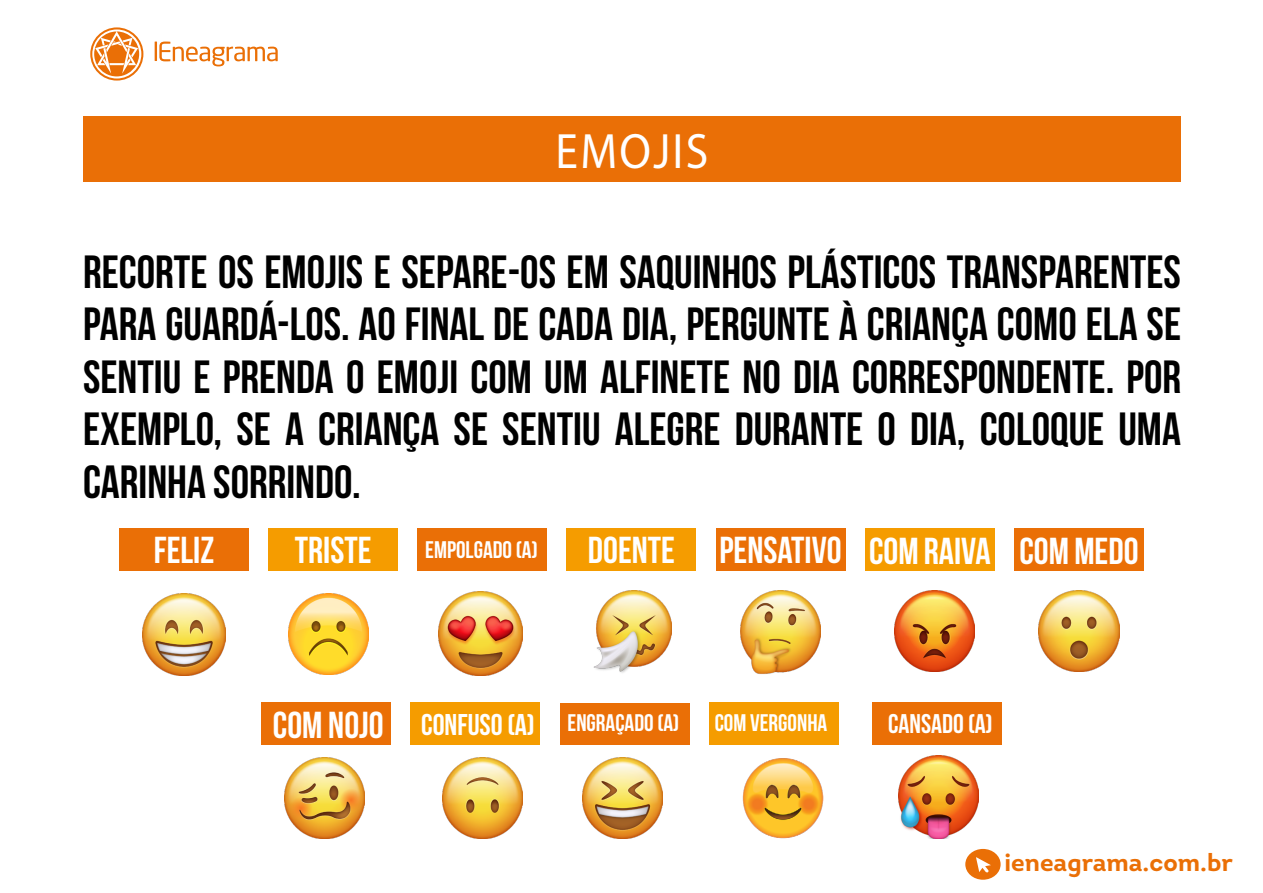
<style>
.page{position:relative;width:1263px;height:893px;background:#fff}
.page>*{position:absolute;margin:0;border:0;box-sizing:border-box;transform-origin:0 0}
.t1{font:49.95px "Myriad Pro";letter-spacing:.05em;color:#fff;scale:.92 1}
.t2{font:46.5px/52.5px "Bebas Neue";color:#000;text-align:justify}
.t3{font:37.5px "Bebas Neue";color:#fff}
.t4{font:27px "Bebas Neue";color:#fff}
.t5{font:700 24.75px "Intro";color:#ea6f06}
.t6{font:24px "Bebas Neue";color:#fff}
.s1{font-size:37.5px}
.s2{font-size:30px}
</style>
<div class="page">
<div style="left:119px;top:528px;width:130px;height:43px;background:#ea6f06"></div>
<div style="left:268px;top:528px;width:130px;height:43px;background:#f59c00"></div>
<div style="left:83px;top:116px;width:1098px;height:66px;background:#ea6f06"></div>
<div style="left:567px;top:528px;width:129px;height:43px;background:#f59c00"></div>
<div style="left:418px;top:528px;width:129px;height:43px;background:#ea6f06"></div>
<div style="left:865px;top:528px;width:129px;height:43px;background:#f59c00"></div>
<div style="left:716px;top:528px;width:129px;height:43px;background:#ea6f06"></div>
<div style="left:1014px;top:528px;width:129px;height:43px;background:#ea6f06"></div>
<svg style="left:90px;top:27px;width:53px;height:54px"></svg>
<svg style="left:155px;top:42px;width:123px;height:24px"></svg>
<svg style="left:965px;top:849px;width:36px;height:31px"></svg>
<img style="left:143px;top:593px;width:82px;height:82px">
<img style="left:288px;top:593px;width:80px;height:81px">
<img style="left:439px;top:592px;width:84px;height:83px">
<img style="left:593px;top:590px;width:79px;height:83px">
<img style="left:740px;top:591px;width:81px;height:83px">
<img style="left:894px;top:590px;width:81px;height:81px">
<img style="left:1039px;top:590px;width:80px;height:81px">
<img style="left:284px;top:758px;width:81px;height:81px">
<img style="left:442px;top:758px;width:81px;height:81px">
<img style="left:582px;top:758px;width:81px;height:81px">
<img style="left:743px;top:758px;width:80px;height:81px">
<img style="left:898px;top:755px;width:81px;height:84px">
<div style="left:262px;top:703px;width:129px;height:42px;background:#ea6f06"></div>
<div style="left:411px;top:703px;width:129px;height:42px;background:#f59c00"></div>
<div style="left:709px;top:703px;width:129px;height:42px;background:#f59c00"></div>
<div style="left:560px;top:703px;width:129px;height:41px;background:#ea6f06"></div>
<div style="left:872px;top:702px;width:129px;height:42px;background:#ea6f06"></div>
<p class="t1" style="left:556px;top:120px;width:168px">EMOJIS</p>
<p class="t2" style="left:83px;top:245px;width:1100px">RECORTE OS EMOJIS E SEPARE-OS EM SAQUINHOS PLÁSTICOS TRANSPARENTES PARA GUARDÁ-LOS. AO FINAL DE CADA DIA, PERGUNTE À CRIANÇA COMO ELA SE SENTIU E PRENDA O EMOJI COM UM ALFINETE NO DIA CORRESPONDENTE. POR EXEMPLO, SE A CRIANÇA SE SENTIU ALEGRE DURANTE O DIA, COLOQUE UMA CARINHA SORRINDO.</p>
<p class="t3" style="left:154px;top:529px;width:62px">FELIZ</p>
<p class="t6" style="left:425px;top:537px;width:114px">EMPOLGADO (A)</p>
<p class="t3" style="left:588px;top:530px;width:552px">DOENTE PENSATIVO COM RAIVA COM MEDO</p>
<p class="t3" style="left:295px;top:529px;width:78px">TRISTE</p>
<p class="t6" style="left:273px;top:710px;width:408px"><span class="s1">COM NOJO</span> <span class="s2">CONFUSO (A)</span> ENGRAÇADO (A)</p>
<p class="t6" style="left:715px;top:710px;width:114px">COM VERGONHA</p>
<p class="t4" style="left:888px;top:708px;width:106px">CANSADO (A)</p>
<p class="t5" style="left:1004px;top:846px;width:230px">ieneagrama.com.br</p>
</div>
